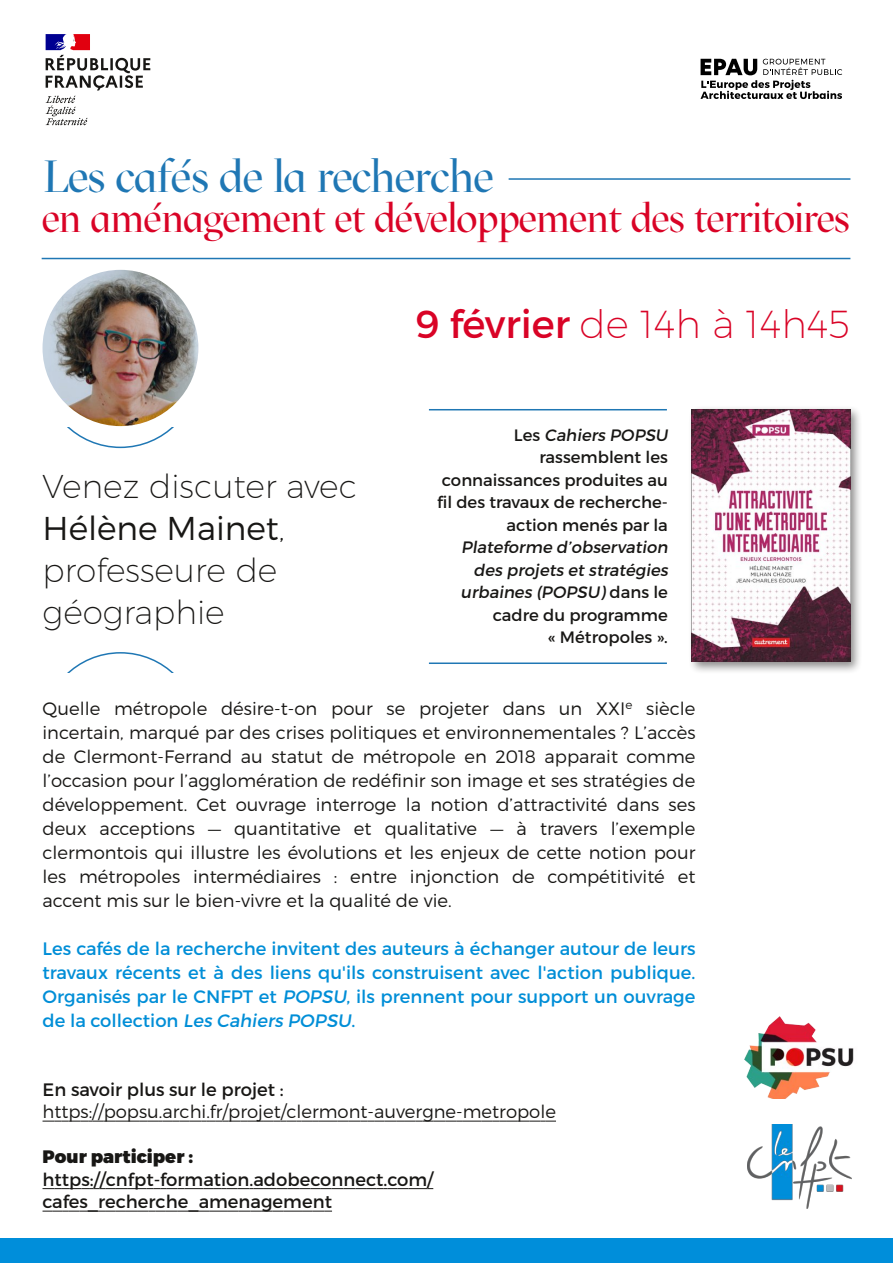
<style>
.page{position:relative;width:893px;height:1263px;background:#fff}
.page>*{position:absolute;margin:0;border:0;box-sizing:border-box;transform-origin:0 0}
.t1{font:45px "MAZIUSREVIEW20.09";color:#1f77b4}
.t2{font:40.5px "MAZIUSREVIEW20.09";color:#d90326}
.t3{font:39px "Trueno Ult Lt";color:#d90326}
.t4{font:33px/42px "Trueno Ult Lt";color:#181715}
.t5{font:33px "Trueno Lt";color:#181715}
.t6{font:18px/24px "Trueno Lt";color:#181715;text-align:justify}
.t7{font:18px/24px "Trueno Rg";color:#008ed7;text-align:justify}
.t8{font:18px/22.5px "Trueno Rg";color:#181715}
.t9{font:18px "Trueno Blk";color:#181715}
.t10{font:16.5px/22.5px "Trueno Rg";color:#181715;text-align:right}
.t11{font:16.5px/22.5px "Trueno Rg It";color:#181715;text-align:right}
.s1{font-family:"Trueno Ult Lt"}
.s2{font-family:"Trueno Rg"}
.s3{font-family:"Trueno Rg It"}
</style>
<div class="page">
<img style="left:748px;top:1125px;width:103px;height:83px">
<div style="left:688px;top:405px;width:175px;height:285px;background:#181715;opacity:.5"></div>
<img style="left:692px;top:409px;width:158px;height:253px">
<div style="left:0;top:1238px;width:893px;height:25px;background:#008eda"></div>
<hr style="left:509px;top:178px;width:341px;height:2px;background:#1f77b4">
<hr style="left:42px;top:258px;width:808px;height:1px;background:#1f77b4">
<img style="left:745px;top:1016px;width:109px;height:83px">
<hr style="left:429px;top:409px;width:238px;height:1px;background:#1f77b4">
<hr style="left:429px;top:662px;width:238px;height:2px;background:#1f77b4">
<img style="left:43px;top:270px;width:155px;height:156px;border-radius:50%">
<svg style="left:43px;top:1121px;width:513px;height:1px"></svg>
<svg style="left:43px;top:1188px;width:390px;height:1px"></svg>
<svg style="left:43px;top:1211px;width:289px;height:1px"></svg>
<svg style="left:700px;top:59px;width:142px;height:40px"></svg>
<svg style="left:46px;top:34px;width:104px;height:56px"></svg>
<svg style="left:46px;top:96px;width:42px;height:29px"></svg>
<h1 class="t1" style="left:42px;top:149px;width:452px">Les cafés de la recherche</h1>
<h2 class="t2" style="left:42px;top:194px;width:809px">en aménagement et développement des territoires</h2>
<h3 class="t4" style="left:43px;top:465px;width:316px">Venez discuter avec</h3>
<h3 class="t5" style="left:43px;top:507px;width:244px">Hélène Mainet<span class="s1">,</span></h3>
<h3 class="t4" style="left:43px;top:549px;width:236px">professeure de géographie</h3>
<h3 class="t3" style="left:416px;top:300px;width:436px"><span class="s2">9 février</span> de 14h à 14h45</h3>
<p class="t11" style="left:514px;top:423px;width:156px"><span class="s2">Les</span> Cahiers POPSU</p>
<p class="t10" style="left:437px;top:445px;width:232px">rassemblent les connaissances produites au fil des travaux de recherche&shy;action menés par la</p>
<p class="t11" style="left:461px;top:535px;width:209px">Plateforme d’observation des projets et stratégies urbaines (POPSU) <span class="s2">dans le</span></p>
<p class="t10" style="left:493px;top:603px;width:177px">cadre du programme « Métropoles ».</p>
<p class="t6" style="left:43px;top:695px;width:654px">Quelle métropole désire-t-on pour se projeter dans un XXI<sup>e</sup> siècle incertain, marqué par des crises politiques et environnementales ? L’accès de Clermont-Ferrand au statut de métropole en 2018 apparait comme l’occasion pour l’agglomération de redéfinir son image et ses stratégies de développement. Cet ouvrage interroge la notion d’attractivité dans ses deux acceptions — quantitative et qualitative — à travers l’exemple clermontois qui illustre les évolutions et les enjeux de cette notion pour les métropoles intermédiaires : entre injonction de compétitivité et accent mis sur le bien-vivre et la qualité de vie.</p>
<p class="t7" style="left:43px;top:935px;width:654px">Les cafés de la recherche invitent des auteurs à échanger autour de leurs travaux récents et à des liens qu'ils construisent avec l'action publique.<br>Organisés par le CNFPT et <span class="s3">POPSU</span>, ils prennent pour support un ouvrage de la collection <span class="s3">Les Cahiers POPSU</span>.</p>
<p class="t8" style="left:43px;top:1077px;width:243px">En savoir plus sur le projet :</p>
<p class="t6" style="left:43px;top:1099px;width:515px">https://popsu.archi.fr/projet/clermont-auvergne-metropole</p>
<p class="t9" style="left:43px;top:1145px;width:152px">Pour participer :</p>
<p class="t8" style="left:43px;top:1167px;width:392px">https://cnfpt-formation.adobeconnect.com/ cafes_recherche_amenagement</p>
</div>
